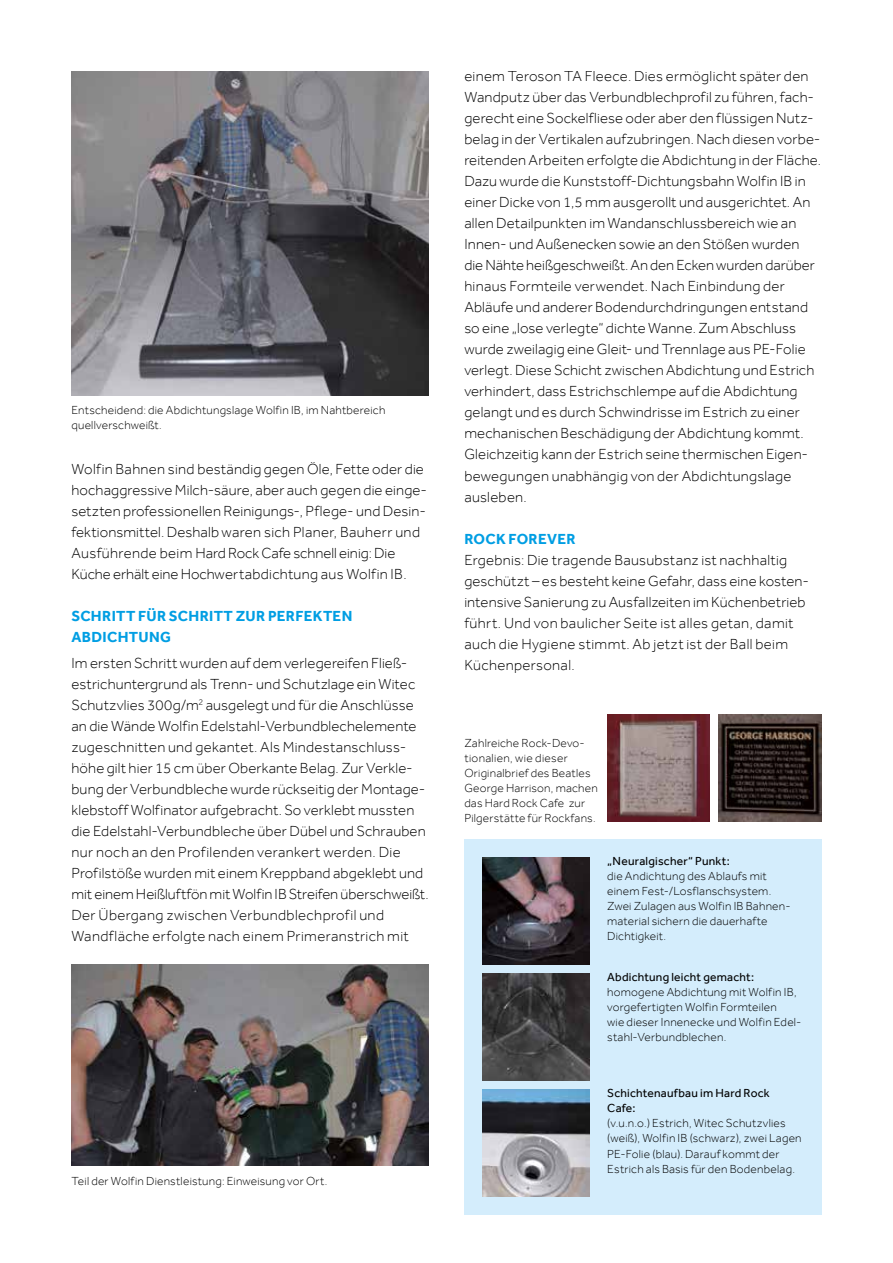
<style>
.page{position:relative;width:893px;height:1263px;background:#fff}
.page>*{position:absolute;margin:0;border:0;box-sizing:border-box;transform-origin:0 0}
.t1{font:300 15px/21px "Effra";letter-spacing:.01em;color:#000}
.t2{font:700 15px/21px "Effra";letter-spacing:.025em;color:#009ee3}
.t3{font:300 12px/15px "Effra";letter-spacing:.02em;color:#000}
.t4{font:12px/15px "Effra";letter-spacing:.02em;color:#000}
</style>
<div class="page">
<div style="left:464px;top:839px;width:357px;height:375px;background:#d4edfc"></div>
<img style="left:71px;top:71px;width:358px;height:324px">
<img style="left:71px;top:964px;width:358px;height:202px">
<img style="left:607px;top:714px;width:103px;height:107px">
<img style="left:719px;top:714px;width:102px;height:107px">
<img style="left:482px;top:973px;width:107px;height:107px">
<img style="left:482px;top:857px;width:107px;height:107px">
<img style="left:483px;top:1089px;width:106px;height:108px">
<p class="t3" style="left:71px;top:402px;width:315px">Entscheidend: die Abdichtungslage Wolfin IB, im Nahtbereich quellverschweißt.</p>
<p class="t1" style="left:71px;top:459px;width:357px">Wolfin Bahnen sind beständig gegen Öle, Fette oder die hochaggressive Milch-säure, aber auch gegen die einge&shy;setzten professionellen Reinigungs-, Pflege- und Desin&shy;fektionsmittel. Deshalb waren sich Planer, Bauherr und Ausführende beim Hard Rock Cafe schnell einig: Die Küche erhält eine Hochwertabdichtung aus Wolfin IB.</p>
<p class="t2" style="left:71px;top:606px;width:282px">SCHRITT FÜR SCHRITT ZUR PERFEKTEN<br>ABDICHTUNG</p>
<p class="t1" style="left:71px;top:652px;width:359px">Im ersten Schritt wurden auf dem verlegereifen Fließ&shy;estrichuntergrund als Trenn- und Schutzlage ein Witec Schutzvlies 300g/m<sup>2</sup> ausgelegt und für die Anschlüsse an die Wände Wolfin Edelstahl-Verbundblechelemente zugeschnitten und gekantet. Als Mindestanschluss&shy;höhe gilt hier 15 cm über Oberkante Belag. Zur Verkle&shy;bung der Verbundbleche wurde rückseitig der Montage&shy;klebstoff Wolfinator aufgebracht. So verklebt mussten die Edelstahl-Verbundbleche über Dübel und Schrauben nur noch an den Profilenden verankert werden. Die Profilstöße wurden mit einem Kreppband abgeklebt und mit einem Heißluftfön mit Wolfin IB Streifen überschweißt.<br>Der Übergang zwischen Verbundblechprofil und Wandfläche erfolgte nach einem Primeranstrich mit</p>
<p class="t3" style="left:71px;top:1173px;width:257px">Teil der Wolfin Dienstleistung: Einweisung vor Ort.</p>
<p class="t1" style="left:464px;top:66px;width:358px">einem Teroson TA Fleece. Dies ermöglicht später den Wandputz über das Verbundblechprofil zu führen, fach&shy;gerecht eine Sockelfliese oder aber den flüssigen Nutz&shy;belag in der Vertikalen aufzubringen. Nach diesen vorbe&shy;reitenden Arbeiten erfolgte die Abdichtung in der Fläche.<br>Dazu wurde die Kunststoff-Dichtungsbahn Wolfin IB in einer Dicke von 1,5 mm ausgerollt und ausgerichtet. An allen Detailpunkten im Wandanschlussbereich wie an Innen- und Außenecken sowie an den Stößen wurden die Nähte heißgeschweißt. An den Ecken wurden darüber hinaus Formteile verwendet. Nach Einbindung der Abläufe und anderer Bodendurchdringungen entstand so eine „lose verlegte“ dichte Wanne. Zum Abschluss wurde zweilagig eine Gleit- und Trennlage aus PE-Folie verlegt. Diese Schicht zwischen Abdichtung und Estrich verhindert, dass Estrichschlempe auf die Abdichtung gelangt und es durch Schwindrisse im Estrich zu einer mechanischen Beschädigung der Abdichtung kommt.<br>Gleichzeitig kann der Estrich seine thermischen Eigen&shy;bewegungen unabhängig von der Abdichtungslage ausleben.</p>
<p class="t2" style="left:464px;top:528px;width:113px">ROCK FOREVER</p>
<p class="t1" style="left:464px;top:549px;width:346px">Ergebnis: Die tragende Bausubstanz ist nachhaltig geschützt – es besteht keine Gefahr, dass eine kosten&shy;intensive Sanierung zu Ausfallzeiten im Küchenbetrieb führt. Und von baulicher Seite ist alles getan, damit auch die Hygiene stimmt. Ab jetzt ist der Ball beim Küchenpersonal.</p>
<p class="t3" style="left:464px;top:735px;width:135px">Zahlreiche Rock-Devo&shy;tionalien, wie dieser<br>Originalbrief des Beatles<br>George Harrison, machen das Hard Rock Cafe zur<br>Pilgerstätte für Rockfans.</p>
<p class="t4" style="left:607px;top:854px;width:124px">„Neuralgischer“ Punkt:</p>
<p class="t3" style="left:607px;top:869px;width:185px">die Andichtung des Ablaufs mit einem Fest-/Losflanschsystem.<br>Zwei Zulagen aus Wolfin IB Bahnen&shy;material sichern die dauerhafte<br>Dichtigkeit.</p>
<p class="t4" style="left:607px;top:970px;width:148px">Abdichtung leicht gemacht:</p>
<p class="t3" style="left:607px;top:985px;width:196px">homogene Abdichtung mit Wolfin IB, vorgefertigten Wolfin Formteilen<br>wie dieser Innenecke und Wolfin Edel&shy;stahl-Verbundblechen.</p>
<p class="t4" style="left:607px;top:1086px;width:164px">Schichtenaufbau im Hard Rock<br>Cafe:</p>
<p class="t3" style="left:607px;top:1116px;width:196px">(v.u.n.o.) Estrich, Witec Schutzvlies (weiß), Wolfin IB (schwarz), zwei Lagen PE-Folie (blau). Darauf kommt der Estrich als Basis für den Bodenbelag.</p>
</div>
